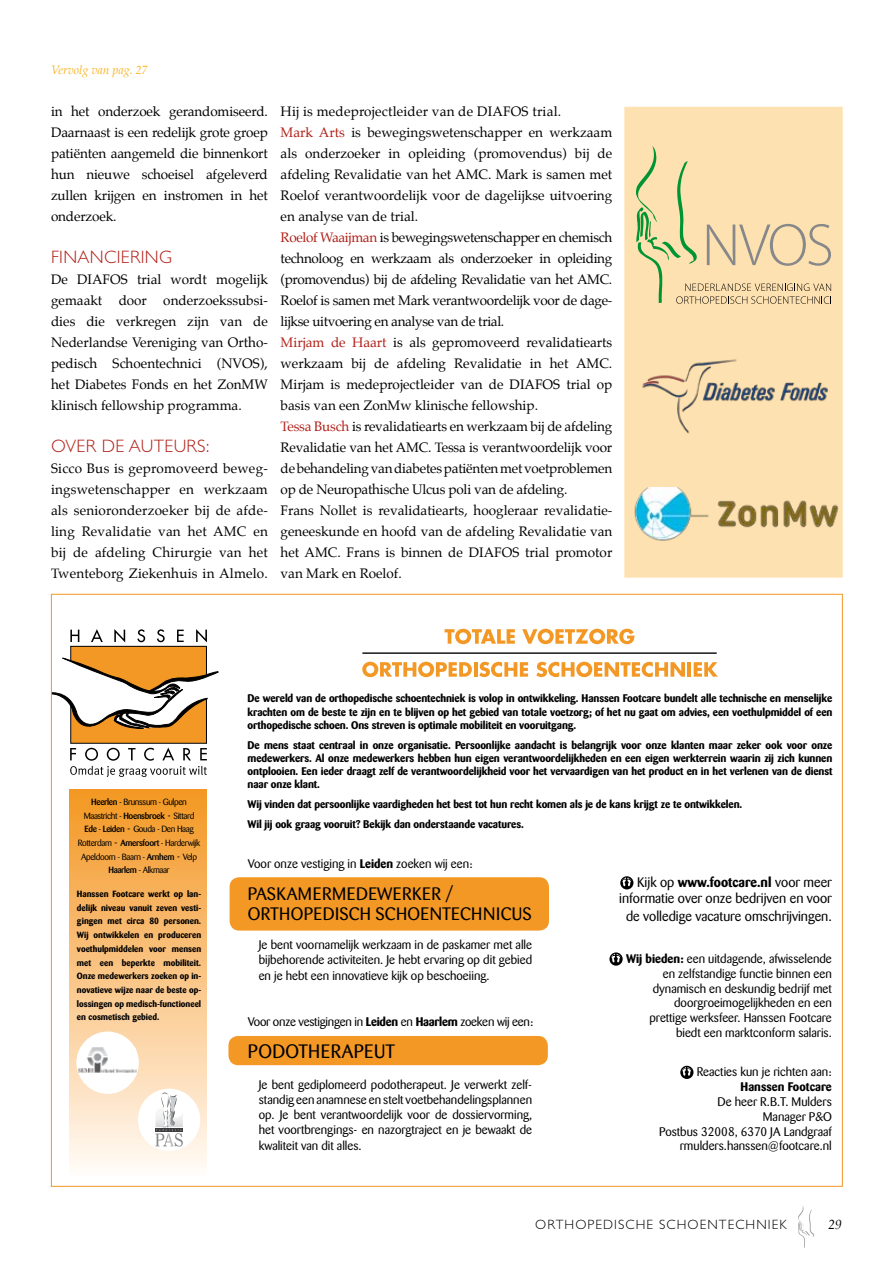
<style>
.page{position:relative;width:893px;height:1263px;background:#fff}
.page>*{position:absolute;margin:0;border:0;box-sizing:border-box;transform-origin:0 0}
.t1{font:19.2px "Barmeno";letter-spacing:.02em;color:#000}
.t2{font:300 18px "Gill Sans";letter-spacing:.02em;color:#b11f17}
.t3{font:17.85px/20.5px "Barmeno";letter-spacing:.02em;color:#000}
.t4{font:13.8px/16.5px "Barmeno";color:#000;text-align:right}
.t5{font:13.5px/21px "Palatino";color:#000;text-align:justify}
.t6{font:300 13.5px "Gill Sans";color:#000}
.t7{font:italic 13.5px "Palatino";color:#000}
.t8{font:12.3px/14.9px "Barmeno";color:#000;text-align:right}
.t9{font:12.3px "Barmeno";letter-spacing:-.02em;color:#000}
.t10{font:italic 12px "Palatino";color:#f8b323}
.t11{font:700 10.95px/13.2px "Barmeno";letter-spacing:-.01em;color:#000;text-align:justify}
.t12{font:700 9px/13.8px "Barmeno";color:#000;text-align:justify}
.t13{font:9px/13.8px "Barmeno";letter-spacing:-.04em;color:#000;text-align:center}
.s1{color:#b11f17}
.s2{font-weight:500}
.s3{font-size:10.95px}
.s4{font-weight:700}
</style>
<div class="page">
<div style="left:624px;top:107px;width:219px;height:471px;background:#fee1b0;border:2px solid #fee1b0"></div>
<img style="left:642px;top:359px;width:186px;height:75px">
<svg style="left:636px;top:146px;width:196px;height:158px"></svg>
<img style="left:625px;top:488px;width:217px;height:57px">
<div style="left:230px;top:877px;width:319px;height:53px;background:#f39824;border-radius:10px"></div>
<div style="left:70px;top:790px;width:137px;height:386px;background:linear-gradient(to bottom,#f49621,#fffaf5)"></div>
<div style="left:138px;top:1089px;width:62px;height:62px;background:#fff;border-radius:50%"></div>
<svg style="left:155px;top:1092px;width:28px;height:54px"></svg>
<svg style="left:362px;top:662px;width:110px;height:15px"></svg>
<hr style="left:474px;top:662px;width:3px;height:15px;background:#f39824">
<svg style="left:479px;top:662px;width:49px;height:15px"></svg>
<svg style="left:536px;top:662px;width:149px;height:15px"></svg>
<hr style="left:687px;top:662px;width:4px;height:15px;background:#f39824">
<svg style="left:694px;top:662px;width:24px;height:15px"></svg>
<svg style="left:445px;top:629px;width:70px;height:15px"></svg>
<svg style="left:522px;top:629px;width:112px;height:15px"></svg>
<hr style="left:362px;top:652px;width:355px;height:2px;background:#000">
<div style="left:71px;top:646px;width:135px;height:97px;background:#f39824"></div>
<div style="left:70px;top:646px;width:137px;height:98px;border:1px solid #000"></div>
<svg style="left:53px;top:658px;width:165px;height:79px"></svg>
<svg style="left:70px;top:630px;width:9px;height:12px"></svg>
<svg style="left:91px;top:629px;width:12px;height:13px"></svg>
<svg style="left:114px;top:629px;width:11px;height:13px"></svg>
<svg style="left:137px;top:629px;width:8px;height:13px"></svg>
<svg style="left:157px;top:629px;width:8px;height:13px"></svg>
<svg style="left:177px;top:630px;width:7px;height:12px"></svg>
<svg style="left:196px;top:629px;width:11px;height:13px"></svg>
<svg style="left:70px;top:747px;width:137px;height:30px"></svg>
<div style="left:228px;top:1036px;width:320px;height:29px;background:#f39824;border-radius:10px"></div>
<div style="left:77px;top:1031px;width:62px;height:63px;background:#fff;border-radius:50%"></div>
<img style="left:77px;top:1046px;width:60px;height:29px">
<svg style="left:609px;top:952px;width:14px;height:14px"></svg>
<svg style="left:611px;top:954px;width:10px;height:10px"></svg>
<svg style="left:680px;top:1066px;width:13px;height:13px"></svg>
<svg style="left:682px;top:1067px;width:9px;height:10px"></svg>
<svg style="left:620px;top:876px;width:13px;height:13px"></svg>
<svg style="left:622px;top:877px;width:9px;height:10px"></svg>
<svg style="left:798px;top:1206px;width:16px;height:41px"></svg>
<p class="t10" style="left:51px;top:60px;width:98px">Vervolg van pag. 27</p>
<p class="t5" style="left:51px;top:100px;width:218px">in het onderzoek gerandomiseerd.<br>Daarnaast is een redelijk grote groep patiënten aangemeld die binnenkort hun nieuwe schoeisel afgeleverd zullen krijgen en instromen in het onderzoek.</p>
<p class="t2" style="left:51px;top:246px;width:122px">FINANCIERING</p>
<p class="t5" style="left:51px;top:268px;width:218px">De DIAFOS trial wordt mogelijk gemaakt door onderzoekssubsi&shy;dies die verkregen zijn van de Nederlandse Vereniging van Ortho&shy;pedisch Schoentechnici (NVOS), het Diabetes Fonds en het ZonMW klinisch fellowship programma.</p>
<p class="t2" style="left:51px;top:435px;width:160px">OVER DE AUTEURS:</p>
<p class="t5" style="left:51px;top:457px;width:218px">Sicco Bus is gepromoveerd beweg&shy;ingswetenschapper en werkzaam als senioronderzoeker bij de afde&shy;ling Revalidatie van het AMC en bij de afdeling Chirurgie van het Twenteborg Ziekenhuis in Almelo.</p>
<p class="t5" style="left:281px;top:100px;width:333px;text-align:left">Hij is medeprojectleider van de DIAFOS trial.<br><span class="s1">Mark Arts</span> is bewegingswetenschapper en werkzaam als onderzoeker in opleiding (promovendus) bij de afdeling Revalidatie van het AMC. Mark is samen met Roelof verantwoordelijk voor de dagelijkse uitvoering en analyse van de trial.<br><span class="s1">Roelof Waaijman</span> is bewegingswetenschapper en chemisch technoloog en werkzaam als onderzoeker in opleiding (promovendus) bij de afdeling Revalidatie van het AMC.<br>Roelof is samen met Mark verantwoordelijk voor de dage&shy;lijkse uitvoering en analyse van de trial.<br><span class="s1">Mirjam de Haart</span> is als gepromoveerd revalidatiearts werkzaam bij de afdeling Revalidatie in het AMC.<br>Mirjam is medeprojectleider van de DIAFOS trial op basis van een ZonMw klinische fellowship.<br><span class="s1">Tessa Busch</span> is revalidatiearts en werkzaam bij de afdeling Revalidatie van het AMC. Tessa is verantwoordelijk voor de behandeling van diabetes patiënten met voetproblemen op de Neuropathische Ulcus poli van de afdeling.<br>Frans Nollet is revalidatiearts, hoogleraar revalidatie&shy;geneeskunde en hoofd van de afdeling Revalidatie van het AMC. Frans is binnen de DIAFOS trial promotor van Mark en Roelof.</p>
<p class="t13" style="left:78px;top:795px;width:124px"><span class="s2">Heerlen</span> - Brunssum - Gulpen<br>Maastricht - <span class="s2">Hoensbroek</span> <span class="s3">-</span> Sittard<br><span class="s2">Ede</span> - <span class="s2">Leiden</span> <span class="s3">-</span> Gouda - Den Haag<br>Rotterdam <span class="s3">-</span> <span class="s2">Amersfoort</span> - Harderwijk<br>Apeldoorn - Baarn - <span class="s2">Arnhem</span> <span class="s3">-</span> Velp<br><span class="s2">Haarlem</span> - Alkmaar</p>
<p class="t12" style="left:77px;top:887px;width:126px">Hanssen Footcare werkt op lan&shy;delijk niveau vanuit zeven vesti&shy;gingen met circa 80 personen.<br>Wij ontwikkelen en produceren voethulpmiddelen voor mensen met een beperkte mobiliteit.<br>Onze medewerkers zoeken op in&shy;novatieve wijze naar de beste op&shy;lossingen op medisch-functioneel en cosmetisch gebied.</p>
<p class="t11" style="left:248px;top:692px;width:586px">De wereld van de orthopedische schoentechniek is volop in ontwikkeling. Hanssen Footcare bundelt alle technische en menselijke krachten om de beste te zijn en te blijven op het gebied van totale voetzorg; of het nu gaat om advies, een voethulpmiddel of een orthopedische schoen. Ons streven is optimale mobiliteit en vooruitgang.</p>
<p class="t11" style="left:248px;top:738px;width:586px">De mens staat centraal in onze organisatie. Persoonlijke aandacht is belangrijk voor onze klanten maar zeker ook voor onze medewerkers. Al onze medewerkers hebben hun eigen verantwoordelijkheden en een eigen werkterrein waarin zij zich kunnen ontplooien. Een ieder draagt zelf de verantwoordelijkheid voor het vervaardigen van het product en in het verlenen van de dienst naar onze klant.</p>
<p class="t11" style="left:248px;top:794px;width:496px;line-height:20.1px">Wij vinden dat persoonlijke vaardigheden het best tot hun recht komen als je de kans krijgt ze te ontwikkelen.<br>Wil jij ook graag vooruit? Bekijk dan onderstaande vacatures.</p>
<p class="t8" style="left:248px;top:856px;width:226px">Voor onze vestiging in <span class="s4">Leiden</span> zoeken wij een:</p>
<p class="t3" style="left:248px;top:883px;width:285px">PASKAMERMEDEWERKER /<br>ORTHOPEDISCH SCHOENTECHNICUS</p>
<p class="t8" style="left:259px;top:937px;width:275px;text-align:left">Je bent voornamelijk werkzaam in de paskamer met alle bijbehorende activiteiten. Je hebt ervaring op dit gebied</p>
<p class="t8" style="left:259px;top:969px;width:232px">en je hebt een innovatieve kijk op beschoeiing.</p>
<p class="t9" style="left:248px;top:1015px;width:287px">Voor onze vestigingen in <span class="s4">Leiden</span> en <span class="s4">Haarlem</span> zoeken wij een:</p>
<p class="t1" style="left:248px;top:1040px;width:149px">PODOTHERAPEUT</p>
<p class="t8" style="left:259px;top:1078px;width:275px;text-align:justify">Je bent gediplomeerd podotherapeut. Je verwerkt zelf&shy;standig een anamnese en stelt voetbehandelingsplannen op. Je bent verantwoordelijk voor de dossiervorming, het voortbrengings- en nazorgtraject en je bewaakt de</p>
<p class="t8" style="left:259px;top:1139px;width:105px">kwaliteit van dit alles.</p>
<p class="t4" style="left:619px;top:874px;width:214px">Kijk op <span class="s4">www.footcare.nl</span> voor meer informatie over onze bedrijven en voor</p>
<p class="t4" style="left:626px;top:908px;width:207px">de volledige vacature omschrijvingen.</p>
<p class="t8" style="left:626px;top:951px;width:207px"><span class="s4">Wij bieden:</span> een uitdagende, afwisselende en zelfstandige functie binnen een dynamisch en deskundig bedrijf met doorgroeimogelijkheden en een<br>prettige werksfeer. Hanssen Footcare biedt een marktconform salaris.</p>
<p class="t8" style="left:659px;top:1065px;width:174px">Reacties kun je richten aan:<br><span class="s4">Hanssen Footcare<br></span>De heer R.B.T. Mulders<br>Manager P&amp;O<br>Postbus 32008, 6370 JA Landgraaf rmulders.hanssen@footcare.nl</p>
<p class="t6" style="left:535px;top:1216px;width:10px">ORTHOPEDISCHE</p>
<p class="t6" style="left:659px;top:1216px;width:11px">SCHOENTECHNIEK</p>
<p class="t7" style="left:828px;top:1214px;width:15px">29</p>
</div>
